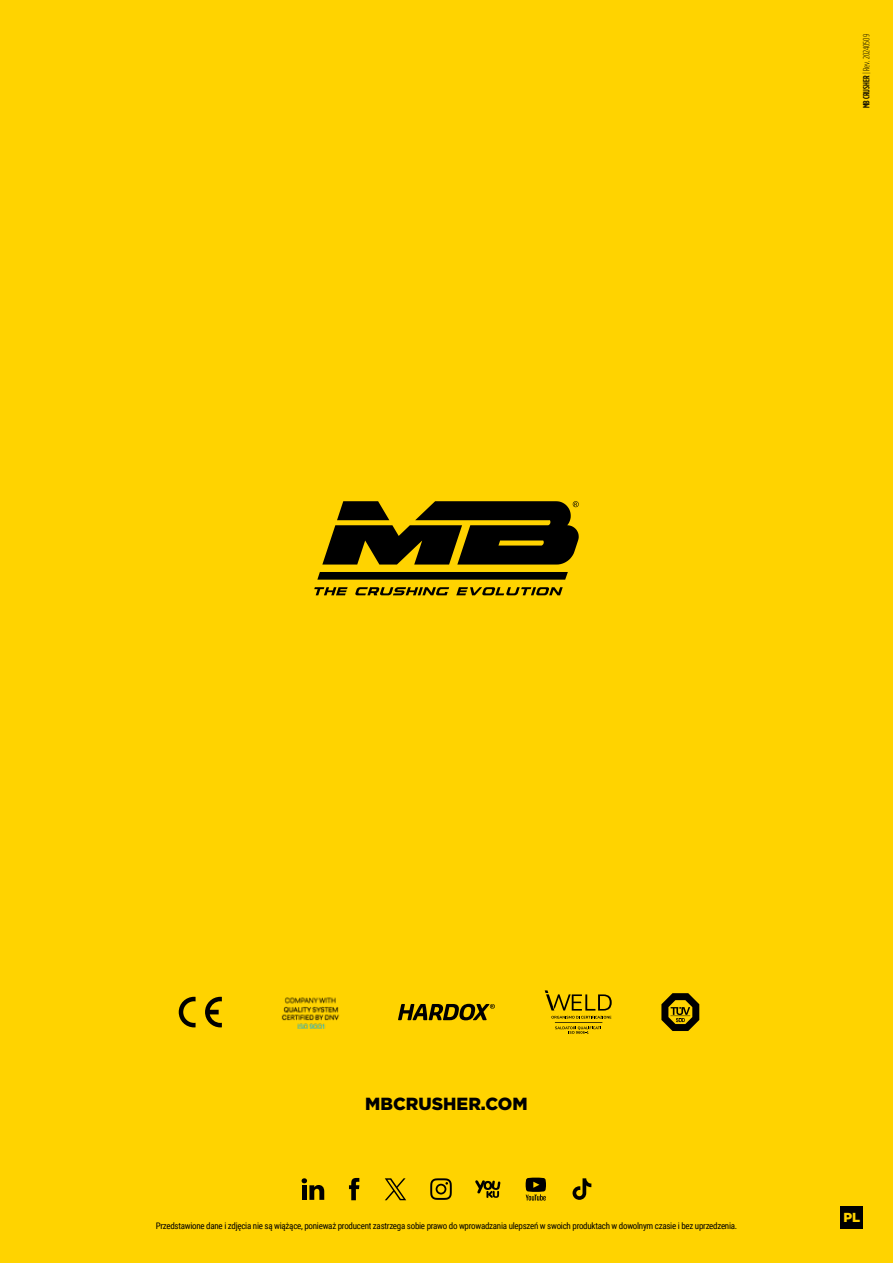
<style>
.page{position:relative;width:893px;height:1263px;background:#ffd300}
.page>*{position:absolute;margin:0;border:0;box-sizing:border-box;transform-origin:0 0}
.t1{font:900 17.55px "Gotham";color:#000}
.t2{font:900 13.05px "Gotham";color:#ffd300}
.t3{font:9px "Roboto Condensed";letter-spacing:-.03em;color:#000}
.t4{font:300 9px "Gotham Condensed";color:#000}
.s1{font-weight:500}
</style>
<div class="page">
<svg style="left:314px;top:587px;width:249px;height:8px"></svg>
<svg style="left:322px;top:501px;width:257px;height:63px"></svg>
<svg style="left:317px;top:572px;width:251px;height:8px;background:#0e0b00"></svg>
<div style="left:840px;top:1206px;width:23px;height:23px;background:#000"></div>
<svg style="left:555px;top:1026px;width:46px;height:8px"></svg>
<hr style="left:555px;top:1022px;width:47px;height:1px;background:#000">
<svg style="left:551px;top:1016px;width:60px;height:2px"></svg>
<svg style="left:545px;top:990px;width:67px;height:20px"></svg>
<svg style="left:398px;top:1004px;width:97px;height:16px"></svg>
<svg style="left:179px;top:997px;width:17px;height:30px"></svg>
<svg style="left:205px;top:997px;width:17px;height:30px"></svg>
<svg style="left:661px;top:993px;width:38px;height:38px"></svg>
<svg style="left:349px;top:1178px;width:10px;height:22px"></svg>
<svg style="left:475px;top:1180px;width:26px;height:18px"></svg>
<svg style="left:302px;top:1178px;width:22px;height:22px"></svg>
<svg style="left:572px;top:1178px;width:19px;height:22px"></svg>
<svg style="left:430px;top:1178px;width:22px;height:22px"></svg>
<svg style="left:526px;top:1177px;width:20px;height:23px"></svg>
<svg style="left:385px;top:1178px;width:21px;height:22px"></svg>
<img style="left:281px;top:997px;width:59px;height:32px">
<p class="t4" style="left:862px;top:108px;width:76px;rotate:-90deg"><span class="s1">MB CRUSHER</span> | Rev. 20240509</p>
<h1 class="t1" style="left:365px;top:1093px;width:164px">MBCRUSHER.COM</h1>
<p class="t3" style="left:156px;top:1220px;width:583px">Przedstawione dane i zdjęcia nie są wiążące, ponieważ producent zastrzega sobie prawo do wprowadzania ulepszeń w swoich produktach w dowolnym czasie i bez uprzedzenia.</p>
<h2 class="t2" style="left:843px;top:1210px;width:18px">PL</h2>
</div>
